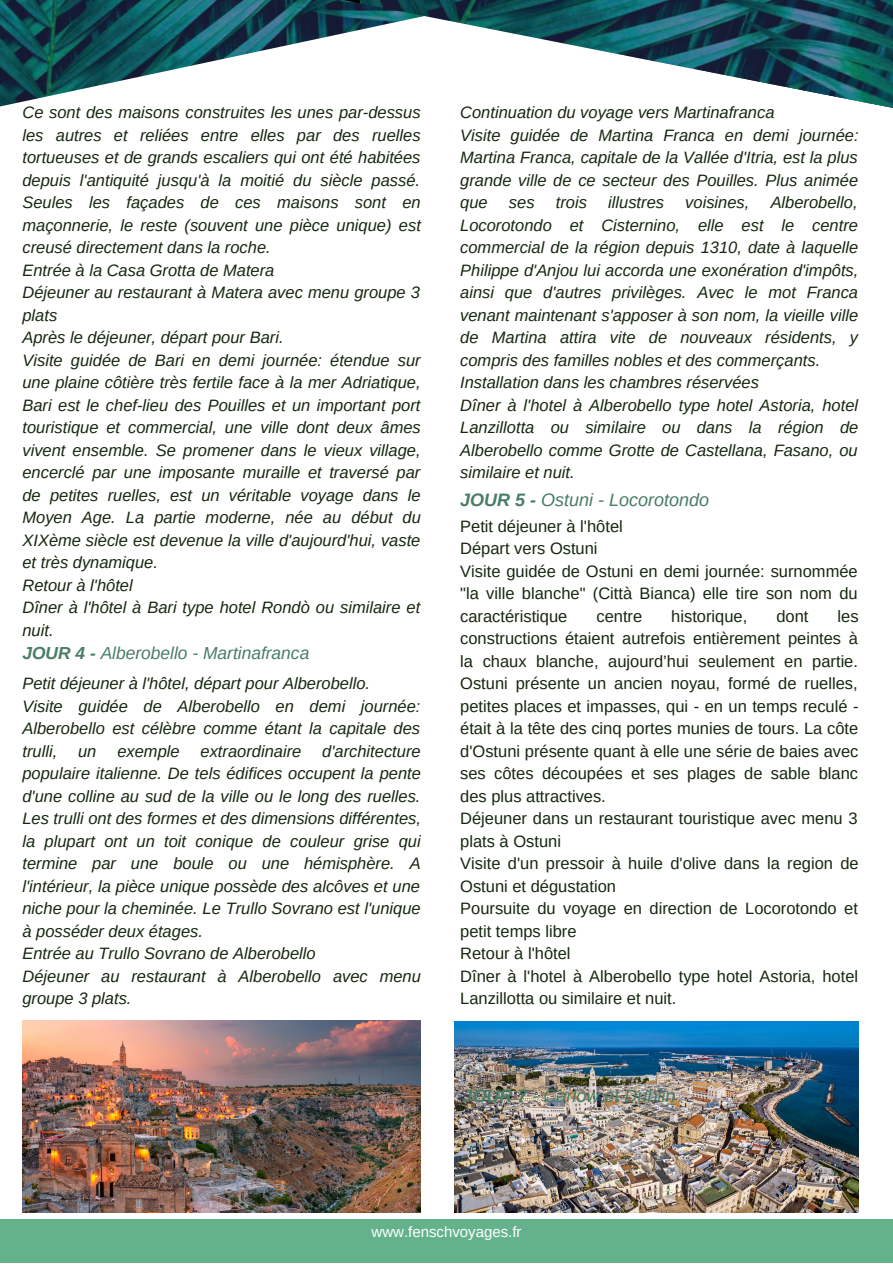
<style>
.page{position:relative;width:893px;height:1264px;background:#fff}
.page>*{position:absolute;margin:0;border:0;box-sizing:border-box;transform-origin:0 0}
.t1{font:italic 18px "Arimo";color:#497d64}
.t2{font:italic 17.4px "Arimo";color:#497d64}
.t3{font:italic 16.5px/22.5px "Arimo";color:#16270f}
.t4{font:16.5px/22.5px "Arimo";color:#16270f}
.t5{font:15px "Arimo";color:#fff}
.s1{font-weight:700}
</style>
<div class="page">
<img style="left:0;top:0;width:246px;height:107px">
<img style="left:246px;top:0;width:646px;height:108px">
<div style="left:0;top:1218px;width:892px;height:44px;background:#63b28c"></div>
<img style="left:22px;top:1020px;width:398px;height:192px">
<img style="left:454px;top:1021px;width:404px;height:191px">
<p class="t3" style="left:22px;top:101px;width:400px">Ce sont des maisons construites les unes par-dessus les autres et reliées entre elles par des ruelles tortueuses et de grands escaliers qui ont été habitées depuis l'antiquité jusqu'à la moitié du siècle passé.<br>Seules les façades de ces maisons sont en maçonnerie, le reste (souvent une pièce unique) est creusé directement dans la roche.<br>Entrée à la Casa Grotta de Matera<br>Déjeuner au restaurant à Matera avec menu groupe 3 plats<br>Après le déjeuner, départ pour Bari.<br>Visite guidée de Bari en demi journée: étendue sur une plaine côtière très fertile face à la mer Adriatique, Bari est le chef-lieu des Pouilles et un important port touristique et commercial, une ville dont deux âmes vivent ensemble. Se promener dans le vieux village, encerclé par une imposante muraille et traversé par de petites ruelles, est un véritable voyage dans le Moyen Age. La partie moderne, née au début du XIXème siècle est devenue la ville d'aujourd'hui, vaste et très dynamique.<br>Retour à l'hôtel<br>Dîner à l'hôtel à Bari type hotel Rondò ou similaire et nuit.</p>
<p class="t3" style="left:460px;top:101px;width:400px">Continuation du voyage vers Martinafranca<br>Visite guidée de Martina Franca en demi journée:<br>Martina Franca, capitale de la Vallée d'Itria, est la plus grande ville de ce secteur des Pouilles. Plus animée que</p>
<p class="t3" style="left:460px;top:191px;width:400px;text-indent:310px">Alberobello, Locorotondo et Cisternino, elle est le centre commercial de la région depuis 1310, date à laquelle Philippe d'Anjou lui accorda une exonération d'impôts, ainsi que d'autres privilèges. Avec le mot Franca venant maintenant s'apposer à son nom, la vieille ville de Martina attira vite de nouveaux résidents, y compris des familles nobles et des commerçants.<br>Installation dans les chambres réservées<br>Dîner à l'hotel à Alberobello type hotel Astoria, hotel Lanzillotta ou similaire ou dans la région de Alberobello comme Grotte de Castellana, Fasano, ou similaire et nuit.</p>
<p class="t1" style="left:460px;top:489px;width:250px"><span class="s1">JOUR 5 -</span> Ostuni - Locorotondo</p>
<p class="t3" style="left:509px;top:191px;width:27px">ses</p>
<p class="t3" style="left:555px;top:191px;width:33px">trois</p>
<p class="t3" style="left:608px;top:191px;width:57px">illustres</p>
<p class="t3" style="left:685px;top:191px;width:66px">voisines,</p>
<p class="t4" style="left:460px;top:514px;width:399px">Petit déjeuner à l'hôtel<br>Départ vers Ostuni<br>Visite guidée de Ostuni en demi journée: surnommée "la ville blanche" (Città Bianca) elle tire son nom du caractéristique</p>
<p class="t4" style="left:460px;top:604px;width:400px;text-indent:377px">les constructions étaient autrefois entièrement peintes à la chaux blanche, aujourd’hui seulement en partie.<br>Ostuni présente un ancien noyau, formé de ruelles, petites places et impasses, qui - en un temps reculé - était à la tête des cinq portes munies de tours. La côte d'Ostuni présente quant à elle une série de baies avec ses côtes découpées et ses plages de sable blanc des plus attractives.<br>Déjeuner dans un restaurant touristique avec menu 3 plats à Ostuni<br>Visite d'un pressoir à huile d'olive dans la region de Ostuni et dégustation<br>Poursuite du voyage en direction de Locorotondo et petit temps libre<br>Retour à l'hôtel<br>Dîner à l'hotel à Alberobello type hotel Astoria, hotel Lanzillotta ou similaire et nuit.</p>
<p class="t4" style="left:596px;top:604px;width:47px">centre</p>
<p class="t4" style="left:671px;top:604px;width:77px">historique,</p>
<p class="t4" style="left:776px;top:604px;width:34px">dont</p>
<p class="t2" style="left:22px;top:643px;width:288px"><span class="s1">JOUR 4 -</span> Alberobello - Martinafranca</p>
<p class="t3" style="left:22px;top:672px;width:399px">Petit déjeuner à l'hôtel, départ pour Alberobello.<br>Visite guidée de Alberobello en demi journée:<br>Alberobello est célèbre comme étant la capitale des trulli,</p>
<p class="t3" style="left:22px;top:739px;width:400px;text-indent:300px">d'architecture populaire italienne. De tels édifices occupent la pente d'une colline au sud de la ville ou le long des ruelles.<br>Les trulli ont des formes et des dimensions différentes, la plupart ont un toit conique de couleur grise qui termine par une boule ou une hémisphère. A l'intérieur, la pièce unique possède des alcôves et une niche pour la cheminée. Le Trullo Sovrano est l'unique à posséder deux étages.<br>Entrée au Trullo Sovrano de Alberobello<br>Déjeuner au restaurant à Alberobello avec menu groupe 3 plats.</p>
<p class="t3" style="left:78px;top:739px;width:20px">un</p>
<p class="t3" style="left:117px;top:739px;width:64px">exemple</p>
<p class="t3" style="left:200px;top:739px;width:102px">extraordinaire</p>
<p class="t1" style="left:462px;top:1085px;width:214px"><span class="s1">JOUR 7</span> - Carlow et Dublin</p>
<p class="t5" style="left:371px;top:1223px;width:151px">www.fenschvoyages.fr</p>
</div>
